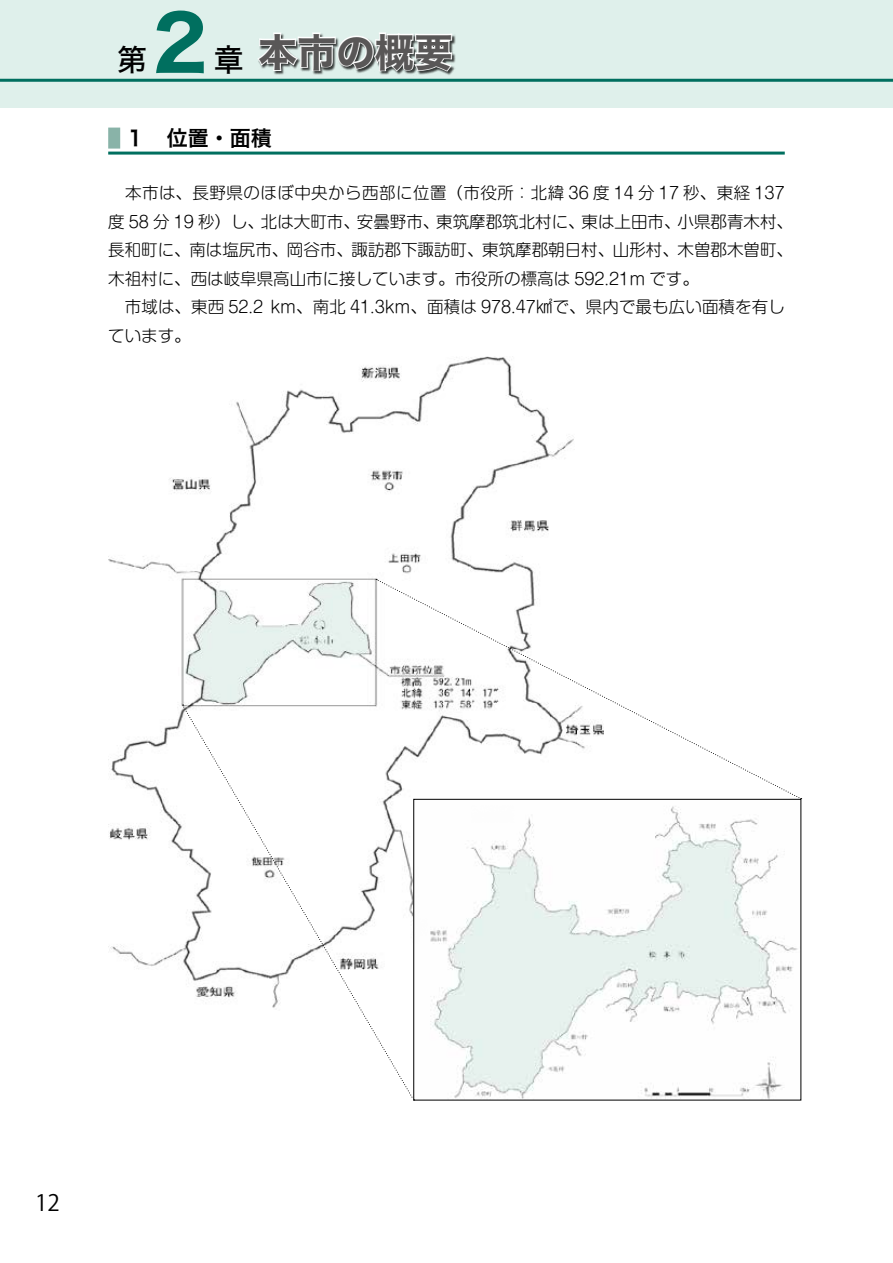
<style>
.page{position:relative;width:893px;height:1263px;background:#fff}
.page>*{position:absolute;margin:0;border:0;box-sizing:border-box;transform-origin:0 0}
.t1{font:75px "Hiragino Kaku W7 90 msp RKSJ H";color:#006f5f}
.t2{font:39px "Hiragino Kaku W7 90 msp RKSJ H";color:#595757}
.t3{font:30px "Hiragino Kaku W5 90 msp RKSJ H";color:#000}
.t4{font:22.5px "Koz Go Pr 6 N";color:#000}
.t5{font:21px "Hiragino Kaku W6 90 msp RKSJ H";color:#000}
.t6{font:300 16.5px/28.5px "Shin M Go Pro";color:#000}
</style>
<div class="page">
<div style="left:0;top:0;width:893px;height:107px;background:#dff0eb"></div>
<hr style="left:0;top:79px;width:893px;height:3px;background:#006f5f">
<div style="left:257px;top:33px;width:199px;height:43px;background:#000;opacity:.75"></div>
<svg style="left:257px;top:32px;width:197px;height:41px"></svg>
<div style="left:108px;top:128px;width:12px;height:21px;background:#89b3a8"></div>
<hr style="left:108px;top:152px;width:677px;height:3px;background:#006f5f">
<img style="left:108px;top:356px;width:466px;height:611px">
<img style="left:415px;top:801px;width:383px;height:297px">
<div style="left:413px;top:799px;width:388px;height:301px;border:1px solid #000"></div>
<svg style="left:183px;top:706px;width:231px;height:394px"></svg>
<svg style="left:377px;top:579px;width:424px;height:220px"></svg>
<h3 class="t3" style="left:117px;top:45px;width:31px">第</h3>
<h1 class="t1" style="left:152px;top:5px;width:57px">2</h1>
<h2 class="t2" style="left:214px;top:32px;width:241px"><sub>章</sub>本市の概要</h2>
<p class="t5" style="left:125px;top:127px;width:148px">１　位置・面積</p>
<p class="t6" style="left:108px;top:177px;width:686px">　本市は、長野県のほぼ中央から西部に位置（市役所：北緯 36 度 14 分 17 秒、東経 137度 58 分 19 秒）し、北は大町市、安曇野市、東筑摩郡筑北村に、東は上田市、小県郡青木村、長和町に、南は塩尻市、岡谷市、諏訪郡下諏訪町、東筑摩郡朝日村、山形村、木曽郡木曽町、木祖村に、西は岐阜県高山市に接しています。市役所の標高は 592.21m です。<br>　市域は、東西 52.2 km、南北 41.3km、面積は 978.47㎢で、県内で最も広い面積を有しています。</p>
<h3 class="t4" style="left:35px;top:1189px;width:26px">12</h3>
</div>
